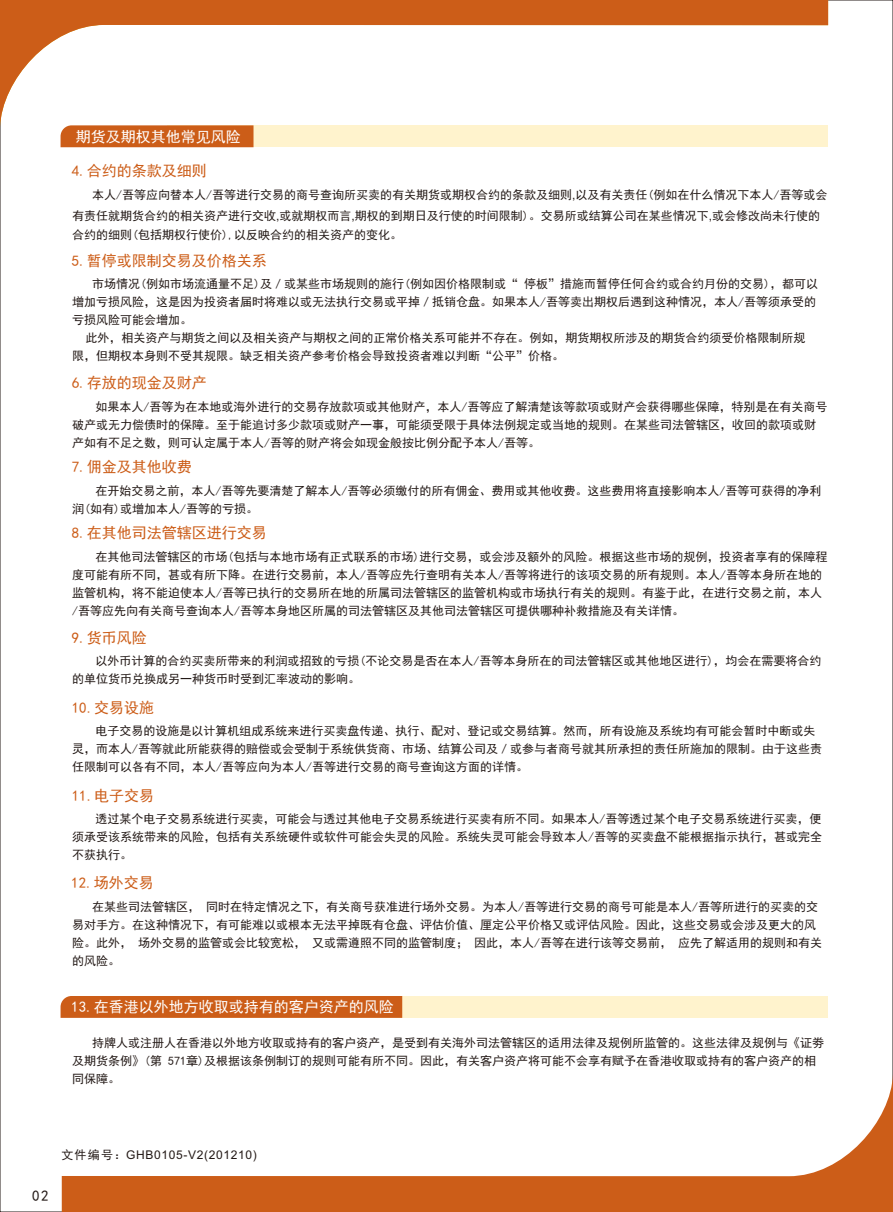
<style>
.page{position:relative;width:893px;height:1212px;background:#fff}
.page>*{position:absolute;margin:0;border:0;box-sizing:border-box;transform-origin:0 0}
.t1{font:15px "Sim Hei";color:#cc5d18}
.t2{font:15px "Sim Hei";color:#fff}
.t3{font:15px "Sim Hei";color:#231916}
.t4{font:12px/18px "Sim Hei";color:#231916}
.t5{font:12px "Arial";letter-spacing:.055em;color:#231916}
.s1{font-family:"Arial"}
.s2{font-family:"Sim Hei"}
</style>
<div class="page">
<div style="left:167px;top:996px;width:661px;height:22px;background:#fff3cd"></div>
<div style="left:61px;top:996px;width:341px;height:22px;background:#cc5d18"></div>
<svg style="left:0;top:0;width:828px;height:127px"></svg>
<svg style="left:62px;top:1074px;width:831px;height:138px"></svg>
<div style="left:167px;top:125px;width:661px;height:22px;background:#fff3cd"></div>
<div style="left:61px;top:125px;width:192px;height:22px;background:#cc5d18"></div>
<p class="t2" style="left:76px;top:129px;width:167px">期货及期权其他常见风险</p>
<p class="t1" style="left:72px;top:163px;width:136px">4.合约的条款及细则</p>
<p class="t4" style="left:72px;top:185px;width:757px;line-height:19.6px;text-indent:20px">本人/吾等应向替本人/吾等进行交易的商号查询所买卖的有关期货或期权合约的条款及细则<span class="s1">,</span>以及有关责任(例如在什么情况下本人/吾等或会有责任就期货合约的相关资产进行交收<span class="s1">,</span>或就期权而言<span class="s1">,</span>期权的到期日及行使的时间限制)。交易所或结算公司在某些情况下<span class="s1">,</span>或会修改尚未行使的合约的细则(包括期权行使价),以反映合约的相关资产的变化。</p>
<p class="t1" style="left:72px;top:253px;width:196px">5.暂停或限制交易及价格关系</p>
<p class="t4" style="left:72px;top:275px;width:748px;text-indent:20px">市场情况(例如市场流通量不足)及／或某些市场规则的施行(例如因价格限制或“ 停板”措施而暂停任何合约或合约月份的交易)，都可以增加亏损风险，这是因为投资者届时将难以或无法执行交易或平掉／抵销仓盘。如果本人/吾等卖出期权后遇到这种情况，本人/吾等须承受的亏损风险可能会增加。</p>
<p class="t4" style="left:72px;top:329px;width:735px;text-indent:13px">此外，相关资产与期货之间以及相关资产与期权之间的正常价格关系可能并不存在。例如，期货期权所涉及的期货合约须受价格限制所规限，但期权本身则不受其规限。缺乏相关资产参考价格会导致投资者难以判断“公平”价格。</p>
<p class="t1" style="left:72px;top:375px;width:136px">6.存放的现金及财产</p>
<p class="t4" style="left:72px;top:397px;width:757px;text-indent:23px">如果本人/吾等为在本地或海外进行的交易存放款项或其他财产，本人/吾等应了解清楚该等款项或财产会获得哪些保障，特别是在有关商号破产或无力偿债时的保障。至于能追讨多少款项或财产一事，可能须受限于具体法例规定或当地的规则。在某些司法管辖区，收回的款项或财产如有不足之数，则可认定属于本人/吾等的财产将会如现金般按比例分配予本人/吾等。</p>
<p class="t1" style="left:72px;top:459px;width:121px">7.佣金及其他收费</p>
<p class="t4" style="left:72px;top:482px;width:751px;text-indent:23px">在开始交易之前，本人/吾等先要清楚了解本人/吾等必须缴付的所有佣金、费用或其他收费。这些费用将直接影响本人/吾等可获得的净利润(如有)或增加本人/吾等的亏损。</p>
<p class="t1" style="left:72px;top:525px;width:196px">8.在其他司法管辖区进行交易</p>
<p class="t4" style="left:72px;top:548px;width:757px;text-indent:23px">在其他司法管辖区的市场(包括与本地市场有正式联系的市场)进行交易，或会涉及额外的风险。根据这些市场的规例，投资者享有的保障程度可能有所不同，甚或有所下降。在进行交易前，本人/吾等应先行查明有关本人/吾等将进行的该项交易的所有规则。本人/吾等本身所在地的监管机构，将不能迫使本人/吾等已执行的交易所在地的所属司法管辖区的监管机构或市场执行有关的规则。有鉴于此，在进行交易之前，本人/吾等应先向有关商号查询本人/吾等本身地区所属的司法管辖区及其他司法管辖区可提供哪种补救措施及有关详情。</p>
<p class="t1" style="left:72px;top:630px;width:76px">9.货币风险</p>
<p class="t4" style="left:72px;top:652px;width:751px;text-indent:23px">以外币计算的合约买卖所带来的利润或招致的亏损(不论交易是否在本人/吾等本身所在的司法管辖区或其他地区进行)，均会在需要将合约的单位货币兑换成另一种货币时受到汇率波动的影响。</p>
<p class="t1" style="left:72px;top:700px;width:84px">10.交易设施</p>
<p class="t4" style="left:72px;top:722px;width:751px;text-indent:23px">电子交易的设施是以计算机组成系统来进行买卖盘传递、执行、配对、登记或交易结算。然而，所有设施及系统均有可能会暂时中断或失灵，而本人/吾等就此所能获得的赔偿或会受制于系统供货商、市场、结算公司及／或参与者商号就其所承担的责任所施加的限制。由于这些责任限制可以各有不同，本人/吾等应向为本人/吾等进行交易的商号查询这方面的详情。</p>
<p class="t1" style="left:72px;top:788px;width:84px">11.电子交易</p>
<p class="t4" style="left:72px;top:810px;width:751px;text-align:justify;text-indent:23px">透过某个电子交易系统进行买卖，可能会与透过其他电子交易系统进行买卖有所不同。如果本人/吾等透过某个电子交易系统进行买卖，便须承受该系统带来的风险，包括有关系统硬件或软件可能会失灵的风险。系统失灵可能会导致本人/吾等的买卖盘不能根据指示执行，甚或完全不获执行。</p>
<p class="t1" style="left:71px;top:875px;width:84px">12.场外交易</p>
<p class="t4" style="left:72px;top:897px;width:751px;text-indent:20px">在某些司法管辖区， 同时在特定情况之下，有关商号获准进行场外交易。为本人/吾等进行交易的商号可能是本人/吾等所进行的买卖的交易对手方。在这种情况下，有可能难以或根本无法平掉既有仓盘、评估价值、厘定公平价格又或评估风险。因此，这些交易或会涉及更大的风险。此外， 场外交易的监管或会比较宽松， 又或需遵照不同的监管制度； 因此，本人/吾等在进行该等交易前， 应先了解适用的规则和有关的风险。</p>
<p class="t2" style="left:71px;top:999px;width:324px">13.在香港以外地方收取或持有的客户资产的风险</p>
<p class="t4" style="left:72px;top:1034px;width:754px;text-indent:20px">持牌人或注册人在香港以外地方收取或持有的客户资产，是受到有关海外司法管辖区的适用法律及规例所监管的。这些法律及规例与《证劵及期货条例》(第 571章)及根据该条例制订的规则可能有所不同。因此，有关客户资产将可能不会享有赋予在香港收取或持有的客户资产的相同保障。</p>
<p class="t3" style="left:32px;top:1188px;width:18px">02</p>
<p class="t5" style="left:61px;top:1150px;width:197px"><span class="s2">文件编号：</span>GHB0105-V2(201210)</p>
</div>
